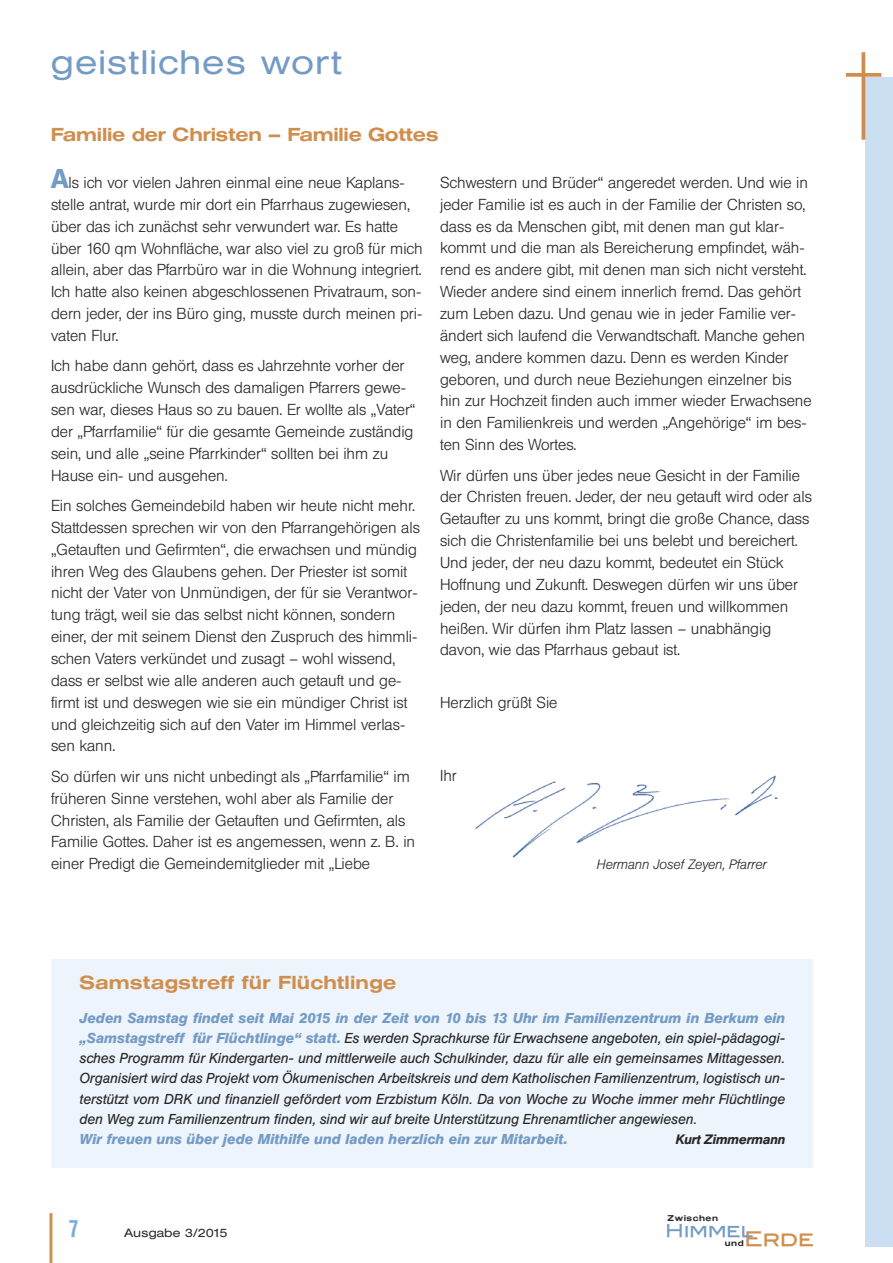
<style>
.page{position:relative;width:893px;height:1263px;background:#fff}
.page>*{position:absolute;margin:0;border:0;box-sizing:border-box;transform-origin:0 0}
.t1{font:300 33.75px "Helvetica Extended BQ";letter-spacing:.05em;color:#739bc5}
.t2{font:500 24px "Helvetica Con BQ";color:#7dacde}
.t3{font:19.95px "Blair Md ITCTT Medium";color:#d08e4e}
.t4{font:500 18.75px "Helvetica Extended BQ";color:#d08e4e}
.t5{font:500 18.75px "Helvetica Extended BQ";letter-spacing:.025em;color:#d08e4e}
.t6{font:17.7px "Blair Md ITCTT Medium";letter-spacing:-.025em;color:#739bc5}
.t7{font:300 15.75px/21.9px "Helvetica BQ";color:#272627}
.t8{font:italic 14.25px/20.2px "Helvetica BQ";color:#272627;text-align:justify}
.t9{font:italic 600 14.25px "Helvetica BQ";letter-spacing:.015em;color:#739bc5}
.t10{font:italic 300 13.5px "Helvetica BQ";color:#272627}
.t11{font:italic 500 13.5px "Helvetica BQ";color:#272627}
.t12{font:300 12px "Helvetica Extended BQ";letter-spacing:.025em;color:#272627}
.t13{font:500 8.4px "Helvetica Extended BQ";letter-spacing:.075em;color:#272627}
.s1{font-weight:500;font-size:27px;color:#739bc5}
.s2{font-weight:600;color:#739bc5}
</style>
<div class="page">
<div style="left:865px;top:77px;width:28px;height:1169px;background:#cbdef2"></div>
<svg style="left:861px;top:52px;width:4px;height:88px"></svg>
<svg style="left:846px;top:73px;width:35px;height:4px"></svg>
<hr style="left:49px;top:1213px;width:3px;height:50px;background:#d08e4e">
<img style="left:475px;top:775px;width:303px;height:83px">
<div style="left:51px;top:959px;width:761px;height:208px;background:#eef4fb"></div>
<h1 class="t1" style="left:51px;top:44px;width:292px">geistliches wort</h1>
<p class="t4" style="left:51px;top:124px;width:389px">Familie der Christen – Familie Gottes</p>
<p class="t7" style="left:51px;top:171px;width:373px"><span class="s1">A</span>ls ich vor vielen Jahren einmal eine neue Kaplans&shy;stelle antrat, wurde mir dort ein Pfarrhaus zugewiesen, über das ich zunächst sehr verwundert war. Es hatte über 160 qm Wohnfläche, war also viel zu groß für mich allein, aber das Pfarrbüro war in die Wohnung integriert.<br>Ich hatte also keinen abgeschlossenen Privatraum, son&shy;dern jeder, der ins Büro ging, musste durch meinen pri&shy;vaten Flur.</p>
<p class="t7" style="left:51px;top:355px;width:366px">Ich habe dann gehört, dass es Jahrzehnte vorher der ausdrückliche Wunsch des damaligen Pfarrers gewe&shy;sen war, dieses Haus so zu bauen. Er wollte als „Vater“ der „Pfarrfamilie“ für die gesamte Gemeinde zuständig sein, und alle „seine Pfarrkinder“ sollten bei ihm zu Hause ein- und ausgehen.</p>
<p class="t7" style="left:51px;top:494px;width:370px">Ein solches Gemeindebild haben wir heute nicht mehr.<br>Stattdessen sprechen wir von den Pfarrangehörigen als „Getauften und Gefirmten“, die erwachsen und mündig ihren Weg des Glaubens gehen. Der Priester ist somit nicht der Vater von Unmündigen, der für sie Verantwor&shy;tung trägt, weil sie das selbst nicht können, sondern einer, der mit seinem Dienst den Zuspruch des himmli&shy;schen Vaters verkündet und zusagt – wohl wissend, dass er selbst wie alle anderen auch getauft und ge&shy;firmt ist und deswegen wie sie ein mündiger Christ ist und gleichzeitig sich auf den Vater im Himmel verlas&shy;sen kann.</p>
<p class="t7" style="left:51px;top:765px;width:366px">So dürfen wir uns nicht unbedingt als „Pfarrfamilie“ im früheren Sinne verstehen, wohl aber als Familie der Christen, als Familie der Getauften und Gefirmten, als Familie Gottes. Daher ist es angemessen, wenn z. B. in einer Predigt die Gemeindemitglieder mit „Liebe</p>
<p class="t7" style="left:440px;top:171px;width:373px">Schwestern und Brüder“ angeredet werden. Und wie in jeder Familie ist es auch in der Familie der Christen so, dass es da Menschen gibt, mit denen man gut klar&shy;kommt und die man als Bereicherung empfindet, wäh&shy;rend es andere gibt, mit denen man sich nicht versteht.<br>Wieder andere sind einem innerlich fremd. Das gehört zum Leben dazu. Und genau wie in jeder Familie ver&shy;ändert sich laufend die Verwandtschaft. Manche gehen weg, andere kommen dazu. Denn es werden Kinder geboren, und durch neue Beziehungen einzelner bis hin zur Hochzeit finden auch immer wieder Erwachsene in den Familienkreis und werden „Angehörige“ im bes&shy;ten Sinn des Wortes.</p>
<p class="t7" style="left:440px;top:464px;width:373px">Wir dürfen uns über jedes neue Gesicht in der Familie der Christen freuen. Jeder, der neu getauft wird oder als Getaufter zu uns kommt, bringt die große Chance, dass sich die Christenfamilie bei uns belebt und bereichert.<br>Und jeder, der neu dazu kommt, bedeutet ein Stück Hoffnung und Zukunft. Deswegen dürfen wir uns über jeden, der neu dazu kommt, freuen und willkommen heißen. Wir dürfen ihm Platz lassen – unabhängig davon, wie das Pfarrhaus gebaut ist.</p>
<p class="t7" style="left:440px;top:691px;width:119px">Herzlich grüßt Sie</p>
<p class="t7" style="left:440px;top:765px;width:18px">Ihr</p>
<p class="t10" style="left:597px;top:857px;width:171px">Hermann Josef Zeyen, Pfarrer</p>
<p class="t5" style="left:80px;top:973px;width:318px">Samstagstreff für Flüchtlinge</p>
<p class="t8" style="left:80px;top:1007px;width:707px"><span class="s2">Jeden Samstag findet seit Mai 2015 in der Zeit von 10 bis 13 Uhr im Familienzentrum in Berkum ein „Samstagstreff für Flüchtlinge“ statt.</span> Es werden Sprachkurse für Erwachsene angeboten, ein spiel-pädagogi&shy;sches Programm für Kindergarten- und mittlerweile auch Schulkinder, dazu für alle ein gemeinsames Mittagessen.<br>Organisiert wird das Projekt vom Ökumenischen Arbeitskreis und dem Katholischen Familienzentrum, logistisch un&shy;terstützt vom DRK und finanziell gefördert vom Erzbistum Köln. Da von Woche zu Woche immer mehr Flüchtlinge den Weg zum Familienzentrum finden, sind wir auf breite Unterstützung Ehrenamtlicher angewiesen.</p>
<p class="t9" style="left:80px;top:1131px;width:489px">Wir freuen uns über jede Mithilfe und laden herzlich ein zur Mitarbeit.</p>
<p class="t11" style="left:676px;top:1132px;width:111px">Kurt Zimmermann</p>
<p class="t13" style="left:668px;top:1214px;width:52px">Zwischen</p>
<h2 class="t2" style="left:69px;top:1216px;width:11px">7</h2>
<p class="t12" style="left:124px;top:1226px;width:104px">Ausgabe 3/2015</p>
<p class="t6" style="left:665px;top:1220px;width:89px">Himmel</p>
<p class="t13" style="left:725px;top:1239px;width:20px">und</p>
<p class="t3" style="left:744px;top:1227px;width:71px">Erde</p>
</div>
